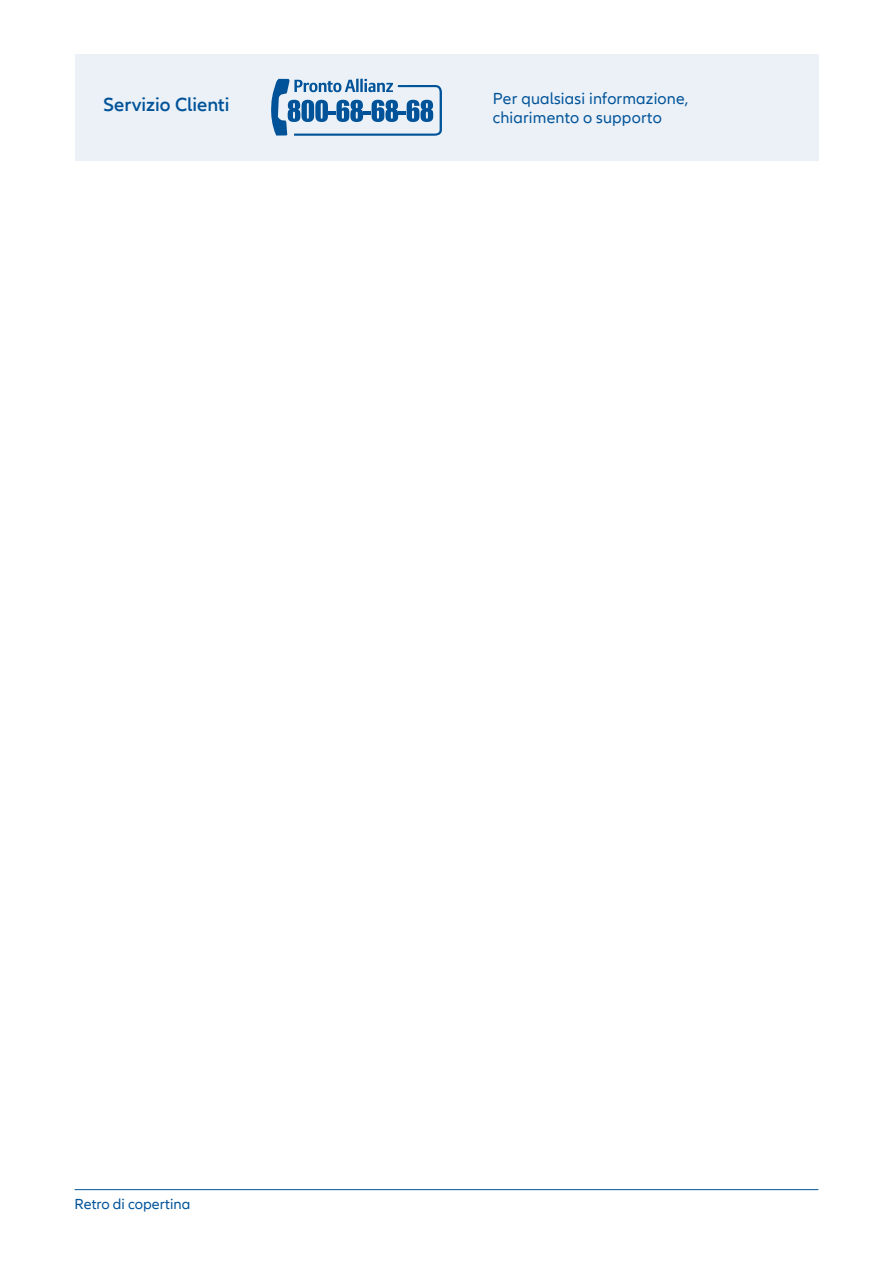
<style>
.page{position:relative;width:893px;height:1263px;background:#fff}
.page>*{position:absolute;margin:0;border:0;box-sizing:border-box;transform-origin:0 0}
.t1{font:600 19.5px "Allianz Neo";color:#015399}
.t2{font:16.5px/19.8px "Allianz Neo";letter-spacing:.01em;color:#015399}
.t3{font:15px "Allianz Neo";color:#015399}
</style>
<div class="page">
<div style="left:75px;top:54px;width:743px;height:106px;background:#ebf1f7"></div>
<svg style="left:271px;top:79px;width:171px;height:57px"></svg>
<hr style="left:75px;top:1189px;width:743px;height:1px;background:#015399">
<p class="t1" style="left:103px;top:93px;width:128px">Servizio Clienti</p>
<p class="t2" style="left:493px;top:89px;width:197px">Per qualsiasi informazione, chiarimento o supporto</p>
<p class="t3" style="left:75px;top:1195px;width:117px">Retro di copertina</p>
</div>
